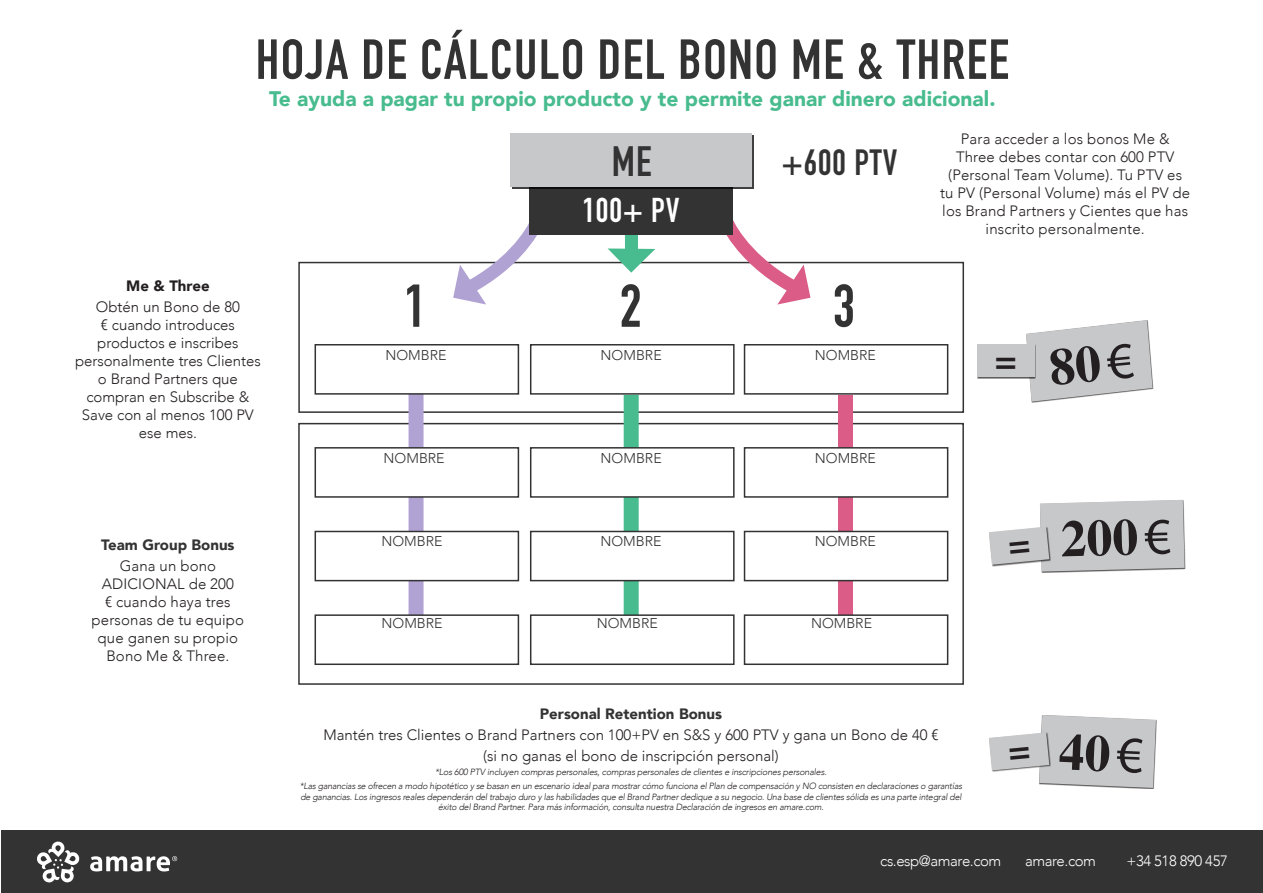
<style>
.page{position:relative;width:1263px;height:893px;background:#fff}
.page>*{position:absolute;margin:0;border:0;box-sizing:border-box;transform-origin:0 0}
.t1{font:700 59.4px "DIN Condensed";color:#333}
.t2{font:700 55.5px "DIN Condensed";letter-spacing:.025em;color:#333}
.t3{font:700 51.6px "Times";color:#231f20}
.t4{font:700 41.85px "DIN Condensed";color:#333}
.t5{font:700 37.5px "Times";color:#231f20}
.t6{font:700 36px "DIN Condensed";letter-spacing:.025em;color:#333}
.t7{font:700 33.9px "DIN Condensed";color:#fff}
.t8{font:900 21px "Avenir";color:#48bc8e}
.t9{font:300 15px/18px "Avenir";color:#231f20;text-align:center}
.t10{font:300 15px "Avenir";letter-spacing:-.03em;color:#fff}
.t11{font:900 15px "Avenir";color:#343333}
.t12{font:900 15px "Avenir";color:#231f20}
.t13{font:300 14.1px "Avenir";color:#333}
.t14{font:italic 300 9px/13.8px "Avenir";letter-spacing:-.02em;color:#231f20;text-align:center}
.s1{font-family:"Myriad Pro";font-weight:400}
</style>
<div class="page">
<div style="left:298px;top:262px;width:666px;height:151px;border:2px solid #333"></div>
<div style="left:298px;top:423px;width:666px;height:262px;border:2px solid #333"></div>
<svg style="left:608px;top:235px;width:47px;height:38px"></svg>
<svg style="left:453px;top:218px;width:91px;height:87px"></svg>
<svg style="left:720px;top:220px;width:90px;height:85px"></svg>
<div style="left:409px;top:394px;width:15px;height:259px;background:#b1a2d4"></div>
<div style="left:624px;top:395px;width:15px;height:255px;background:#48bc8e"></div>
<div style="left:838px;top:395px;width:15px;height:220px;background:#db5c86"></div>
<div style="left:1px;top:830px;width:1262px;height:63px;background:#333"></div>
<div style="left:977px;top:344px;width:59px;height:35px;background:#615e5e"></div>
<div style="left:977px;top:345px;width:58px;height:32px;background:#c7c8ca"></div>
<svg style="left:1041px;top:499px;width:145px;height:74px"></svg>
<div style="left:314px;top:344px;width:205px;height:51px;border:2px solid #333"></div>
<div style="left:530px;top:344px;width:204px;height:51px;border:2px solid #333"></div>
<div style="left:744px;top:344px;width:204px;height:51px;border:2px solid #333"></div>
<div style="left:314px;top:447px;width:205px;height:51px;background:#fff;border:2px solid #333"></div>
<div style="left:530px;top:447px;width:204px;height:51px;background:#fff;border:2px solid #333"></div>
<div style="left:744px;top:447px;width:204px;height:51px;background:#fff;border:2px solid #333"></div>
<div style="left:314px;top:614px;width:205px;height:51px;background:#fff;border:2px solid #333"></div>
<div style="left:530px;top:614px;width:204px;height:51px;background:#fff;border:2px solid #333"></div>
<div style="left:744px;top:614px;width:204px;height:51px;background:#fff;border:2px solid #333"></div>
<div style="left:314px;top:531px;width:205px;height:50px;background:#fff;border:2px solid #333"></div>
<div style="left:530px;top:531px;width:204px;height:50px;background:#fff;border:2px solid #333"></div>
<div style="left:744px;top:531px;width:204px;height:50px;background:#fff;border:2px solid #333"></div>
<div style="left:530px;top:186px;width:203px;height:49px;background:#333"></div>
<svg style="left:512px;top:135px;width:241px;height:53px"></svg>
<div style="left:511px;top:134px;width:241px;height:53px;background:#c7c8ca"></div>
<svg style="left:1124px;top:720px;width:33px;height:69px"></svg>
<svg style="left:37px;top:841px;width:43px;height:42px"></svg>
<svg style="left:90px;top:856px;width:87px;height:15px"></svg>
<svg style="left:1026px;top:320px;width:126px;height:82px"></svg>
<svg style="left:989px;top:500px;width:195px;height:72px"></svg>
<svg style="left:989px;top:715px;width:167px;height:73px"></svg>
<h2 class="t2" style="left:256px;top:22px;width:755px">HOJA DE CÁLCULO DEL BONO ME &amp; THREE</h2>
<h3 class="t8" style="left:269px;top:80px;width:728px">Te ayuda a pagar tu propio producto y te permite ganar dinero adicional.</h3>
<p class="t12" style="left:126px;top:273px;width:85px">Me &amp; Three</p>
<p class="t9" style="left:75px;top:298px;width:187px">Obtén un Bono de 80<br>€ cuando introduces productos e inscribes personalmente tres Clientes o Brand Partners que compran en Subscribe &amp;<br>Save con al menos 100 PV ese mes.</p>
<p class="t11" style="left:101px;top:531px;width:135px">Team Group Bonus</p>
<p class="t9" style="left:92px;top:556px;width:154px">Gana un bono<br>ADICIONAL de 200<br>€ cuando haya tres personas de tu equipo que ganen su propio<br>Bono Me &amp; Three.</p>
<h3 class="t4" style="left:612px;top:134px;width:41px">ME</h3>
<h3 class="t7" style="left:582px;top:187px;width:99px">100+ PV</h3>
<h3 class="t6" style="left:781px;top:138px;width:118px">+600 PTV</h3>
<h1 class="t1" style="left:404px;top:266px;width:24px">1</h1>
<h1 class="t1" style="left:620px;top:266px;width:24px">2</h1>
<h1 class="t1" style="left:833px;top:266px;width:24px">3</h1>
<p class="t13" style="left:385px;top:347px;width:63px">NOMBRE</p>
<p class="t13" style="left:601px;top:347px;width:63px">NOMBRE</p>
<p class="t13" style="left:815px;top:347px;width:63px">NOMBRE</p>
<p class="t13" style="left:384px;top:450px;width:63px">NOMBRE</p>
<p class="t13" style="left:601px;top:450px;width:63px">NOMBRE</p>
<p class="t13" style="left:815px;top:450px;width:63px">NOMBRE</p>
<p class="t13" style="left:381px;top:533px;width:63px">NOMBRE</p>
<p class="t13" style="left:600px;top:533px;width:63px">NOMBRE</p>
<p class="t13" style="left:815px;top:533px;width:63px">NOMBRE</p>
<p class="t13" style="left:382px;top:615px;width:63px">NOMBRE</p>
<p class="t13" style="left:597px;top:615px;width:63px">NOMBRE</p>
<p class="t13" style="left:811px;top:615px;width:63px">NOMBRE</p>
<p class="t9" style="left:940px;top:130px;width:252px">Para acceder a los bonos Me &amp;<br>Three debes contar con 600 PTV (Personal Team Volume). Tu PTV es tu PV (Personal Volume) más el PV de los Brand Partners y Cientes que has inscrito personalmente.</p>
<h3 class="t5" style="left:995px;top:338px;width:23px">=</h3>
<h3 class="t3" style="left:1059px;top:508px;width:112px;rotate:-2deg">200<span class="s1">€</span></h3>
<p class="t11" style="left:540px;top:701px;width:184px">Personal Retention Bonus</p>
<p class="t9" style="left:323px;top:724px;width:617px;line-height:21px">Mantén tres Clientes o Brand Partners con 100+PV en S&amp;S y 600 PTV y gana un Bono de 40 € (si no ganas el bono de inscripción personal)</p>
<p class="t14" style="left:300px;top:765px;width:664px">*Los 600 PTV incluyen compras personales, compras personales de clientes e inscripciones personales.<br>*Las ganancias se ofrecen a modo hipotético y se basan en un escenario ideal para mostrar cómo funciona el Plan de compensación y NO consisten en declaraciones o garantías</p>
<p class="t14" style="left:300px;top:791px;width:663px;line-height:10.8px">de ganancias. Los ingresos reales dependerán del trabajo duro y las habilidades que el Brand Partner dedique a su negocio. Una base de clientes sólida es una parte integral del éxito del Brand Partner. Para más información, consulta nuestra Declaración de ingresos en amare.com.</p>
<p class="t10" style="left:880px;top:852px;width:123px">cs.esp@amare.com</p>
<p class="t10" style="left:1025px;top:852px;width:72px">amare.com</p>
<p class="t10" style="left:1126px;top:852px;width:103px">+34 518 890 457</p>
</div>
